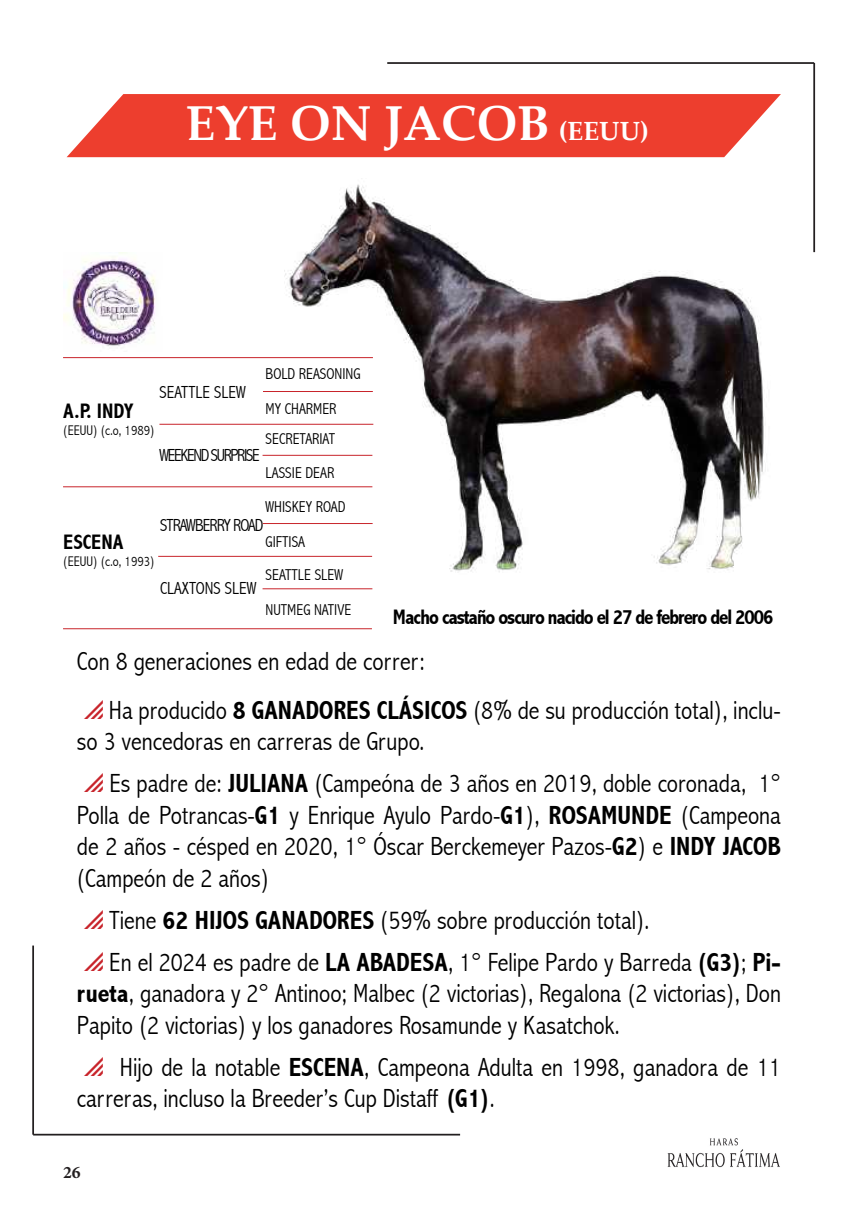
<style>
.page{position:relative;width:844px;height:1216px;background:#fff}
.page>*{position:absolute;margin:0;border:0;box-sizing:border-box;transform-origin:0 0}
.t1{font:700 49px "Palatino Linotype";color:#fff}
.t2{font:300 condensed 26.25px/31.5px "Abadi";color:#000}
.t3{font:700 condensed 21px "Abadi";letter-spacing:-.05em;color:#000}
.t4{font:300 condensed 17.5px "Abadi";color:#000}
.t5{font:300 condensed 17.5px "Abadi";letter-spacing:-.075em;color:#000}
.t6{font:300 condensed 17.5px "Abadi";letter-spacing:-.05em;color:#000}
.t7{font:700 17.5px "Minion Pro";color:#231f20}
.t8{font:300 condensed 15.75px/34.5px "Abadi";color:#000}
.t9{font:300 condensed 14px "Abadi";color:#000}
.s1{font-size:26.25px}
.s2{font-weight:700}
</style>
<div class="page">
<img style="left:667px;top:1138px;width:113px;height:30px">
<img style="left:284px;top:184px;width:480px;height:388px">
<hr style="left:263px;top:391px;width:110px;height:1px;background:#c8242b">
<hr style="left:262px;top:455px;width:110px;height:1px;background:#c8242b">
<hr style="left:63px;top:486px;width:309px;height:1px;background:#c8242b">
<hr style="left:159px;top:424px;width:214px;height:1px;background:#c8242b">
<hr style="left:263px;top:523px;width:109px;height:1px;background:#c8242b">
<hr style="left:262px;top:588px;width:110px;height:1px;background:#c8242b">
<hr style="left:63px;top:628px;width:309px;height:1px;background:#c8242b">
<hr style="left:158px;top:556px;width:214px;height:1px;background:#c8242b">
<hr style="left:63px;top:357px;width:310px;height:1px;background:#c8242b">
<svg style="left:67px;top:94px;width:713px;height:63px;background:#ee4d3e"></svg>
<hr style="left:387px;top:62px;width:427px;height:2px;background:#231f20">
<hr style="left:813px;top:63px;width:1px;height:189px;background:#231f20">
<img style="left:63px;top:252px;width:92px;height:94px">
<hr style="left:33px;top:1133px;width:427px;height:2px;background:#231f20">
<hr style="left:32px;top:945px;width:2px;height:189px;background:#231f20">
<h1 class="t1" style="left:186px;top:89px;width:464px">EYE ON JACOB <span class="s1">(EEUU)</span></h1>
<p class="t8" style="left:265px;top:357px;width:96px">BOLD REASONING<br>MY CHARMER</p>
<p class="t8" style="left:265px;top:421px;width:81px">SECRETARIAT<br>LASSIE DEAR<br>WHISKEY ROAD<br>GIFTISA</p>
<p class="t8" style="left:265px;top:557px;width:87px">SEATTLE SLEW<br>NUTMEG NATIVE</p>
<p class="t4" style="left:159px;top:382px;width:88px">SEATTLE SLEW</p>
<p class="t3" style="left:63px;top:399px;width:72px">A.P. INDY</p>
<p class="t9" style="left:63px;top:422px;width:93px">(EEUU) (c.o, 1989)</p>
<p class="t5" style="left:159px;top:445px;width:102px">WEEKEND SURPRISE</p>
<p class="t6" style="left:160px;top:515px;width:105px">STRAWBERRY ROAD</p>
<p class="t3" style="left:63px;top:530px;width:62px">ESCENA</p>
<p class="t9" style="left:63px;top:553px;width:93px">(EEUU) (c.o, 1993)</p>
<p class="t4" style="left:160px;top:578px;width:98px">CLAXTONS SLEW</p>
<p class="t3" style="left:393px;top:604px;width:382px">Macho castaño oscuro nacido el 27 de febrero del 2006</p>
<p class="t2" style="left:109px;top:636px;width:673px;line-height:49px;text-indent:-32px">Con 8 generaciones en edad de correr:<br>Ha producido <span class="s2">8 GANADORES CLÁSICOS</span> (8% de su producción total), inclu-</p>
<p class="t2" style="left:109px;top:720px;width:672px;line-height:42px;text-indent:-32px">so 3 vencedoras en carreras de Grupo.<br>Es padre de: <span class="s2">JULIANA</span> (Campeóna de 3 años en 2019, doble coronada, 1°</p>
<p class="t2" style="left:77px;top:799px;width:705px;text-align:justify">Polla de Potrancas-<span class="s2">G1</span> y Enrique Ayulo Pardo-<span class="s2">G1</span>), <span class="s2">ROSAMUNDE</span> (Campeona de 2 años - césped en 2020, 1° Óscar Berckemeyer Pazos-<span class="s2">G2</span>) e <span class="s2">INDY JACOB </span>(Campeón de 2 años)</p>
<p class="t2" style="left:109px;top:898px;width:673px;line-height:42px">Tiene <span class="s2">62 HIJOS GANADORES</span> (59% sobre producción total).<br>En el 2024 es padre de <span class="s2">LA ABADESA</span>, 1° Felipe Pardo y Barreda <span class="s2">(G3)</span>; <span class="s2">Pi-</span></p>
<p class="t2" style="left:77px;top:977px;width:705px"><span class="s2">rueta</span>, ganadora y 2° Antinoo; Malbec (2 victorias), Regalona (2 victorias), Don<br>Papito (2 victorias) y los ganadores Rosamunde y Kasatchok.</p>
<p class="t2" style="left:77px;top:1051px;width:705px;text-indent:43px">Hijo de la notable <span class="s2">ESCENA</span>, Campeona Adulta en 1998, ganadora de 11 carreras, incluso la Breeder’s Cup Distaff <span class="s2">(G1)</span>.</p>
<p class="t7" style="left:63px;top:1160px;width:19px">26</p>
</div>
